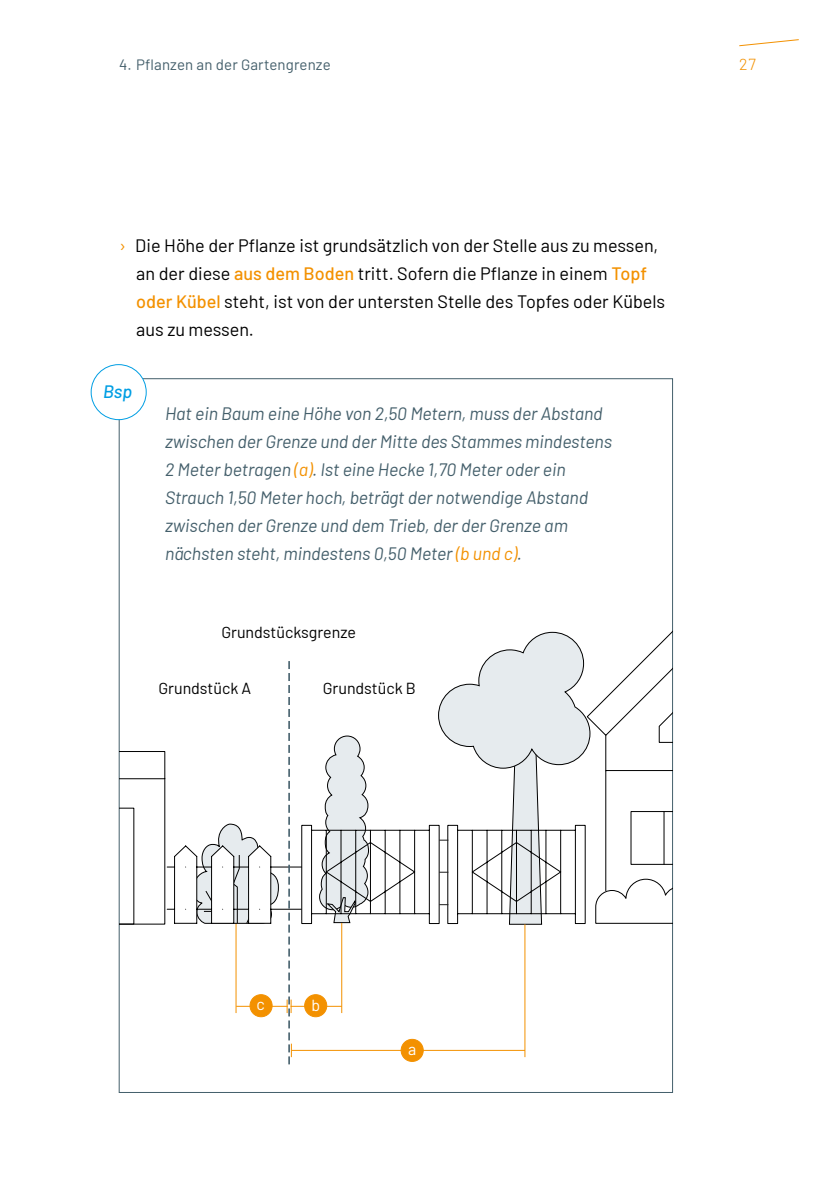
<style>
.page{position:relative;width:840px;height:1191px;background:#fff}
.page>*{position:absolute;margin:0;border:0;box-sizing:border-box;transform-origin:0 0}
.t1{font:italic 18px/28px "Barlow";letter-spacing:-.005em;color:#445f6b}
.t2{font:18px/28px "Barlow";color:#000}
.t3{font:italic 500 18px "Barlow";color:#009ee3}
.t4{font:16px "Barlow";color:#000}
.t5{font:16px "Barlow";color:#fff}
.t6{font:300 16px "Barlow";color:#f39100}
.t7{font:15px "Barlow";letter-spacing:.01em;color:#445f6b}
.s1{color:#f39100}
.s2{font-weight:500;color:#f39100}
</style>
<div class="page">
<svg style="left:739px;top:39px;width:60px;height:8px"></svg>
<div style="left:91px;top:364px;width:56px;height:56px;border:1px solid #009ee3;border-radius:50%"></div>
<svg style="left:119px;top:554px;width:553px;height:510px"></svg>
<p class="t7" style="left:119px;top:54px;width:213px">4. Pflanzen an der Gartengrenze</p>
<p class="t6" style="left:738px;top:55px;width:18px">27</p>
<p class="t2" style="left:136px;top:230px;width:530px;text-indent:-17px"><span class="s1">›</span> Die Höhe der Pflanze ist grundsätzlich von der Stelle aus zu messen, an der diese <span class="s2">aus dem Boden</span> tritt. Sofern die Pflanze in einem <span class="s2">Topf oder Kübel</span> steht, ist von der untersten Stelle des Topfes oder Kübels aus zu messen.</p>
<p class="t3" style="left:103px;top:385px;width:30px">Bsp</p>
<p class="t1" style="left:165px;top:398px;width:448px">Hat ein Baum eine Höhe von 2,50 Metern, muss der Abstand zwischen der Grenze und der Mitte des Stammes mindestens 2 Meter betragen <span class="s1">(a)</span>. Ist eine Hecke 1,70 Meter oder ein Strauch 1,50 Meter hoch, beträgt der notwendige Abstand zwischen der Grenze und dem Trieb, der der Grenze am nächsten steht, mindestens 0,50 Meter <span class="s1">(b und c)</span>.</p>
<p class="t4" style="left:221px;top:621px;width:136px">Grundstücksgrenze</p>
<p class="t4" style="left:158px;top:677px;width:94px">Grundstück A</p>
<p class="t4" style="left:322px;top:677px;width:94px">Grundstück B</p>
<p class="t5" style="left:256px;top:998px;width:10px">c</p>
<p class="t5" style="left:311px;top:993px;width:10px">b</p>
<p class="t5" style="left:408px;top:1043px;width:10px">a</p>
</div>
